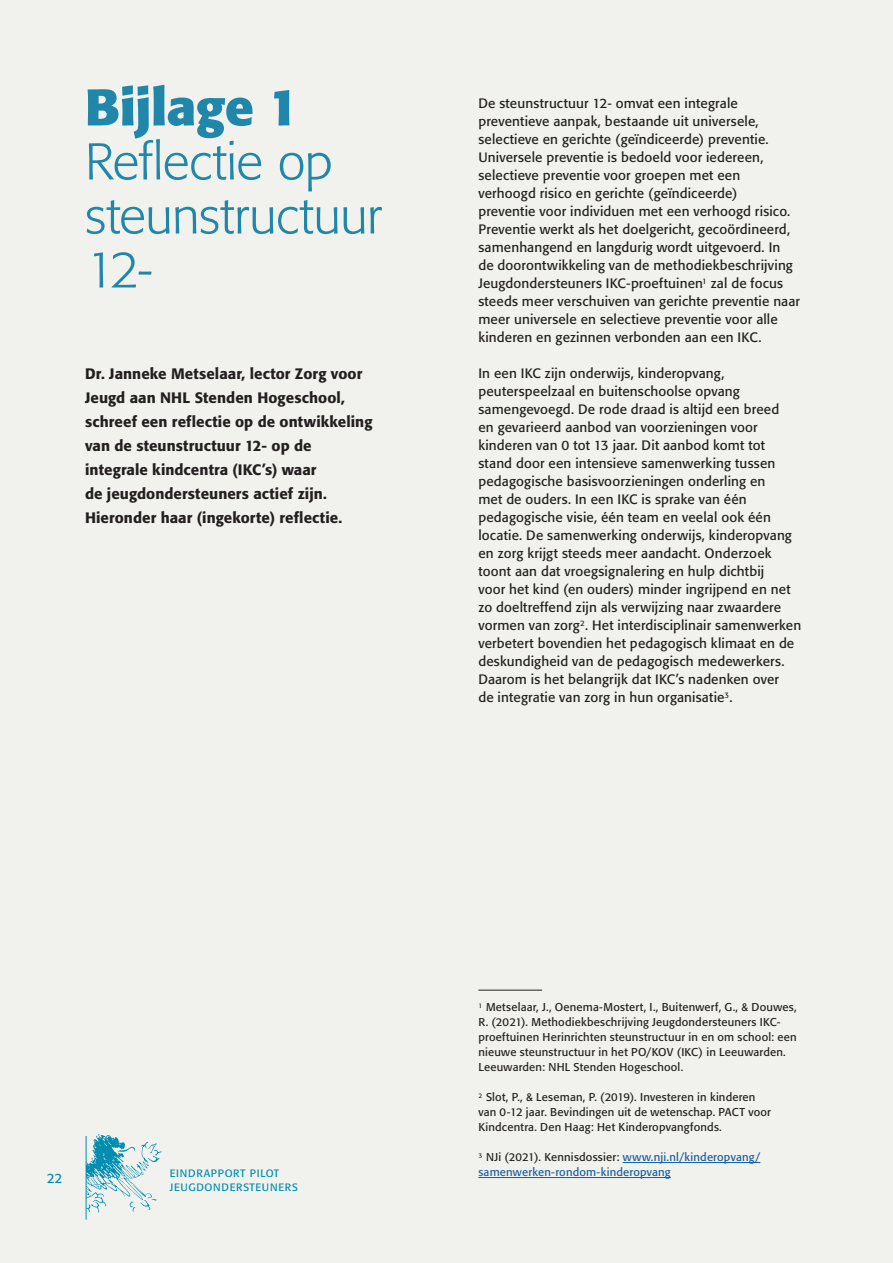
<style>
.page{position:relative;width:893px;height:1263px;background:#f1f2ed}
.page>*{position:absolute;margin:0;border:0;box-sizing:border-box;transform-origin:0 0}
.Hoofdkoppen{font:300 51px/54px "Formata";letter-spacing:-.01em;color:#2087ab}
.Inleidende_tekst{font:500 15px/24px "Formata";letter-spacing:.005em;color:#231f20}
.Broodtekst{font:13.5px/18px "Formata";letter-spacing:.01em;color:#231f20}
.t1{font:13.5px "Formata";color:#008db0}
.Sub__subkopje{font:11.25px/15px "Formata";letter-spacing:.015em;color:#231f20}
.Sub__subkopje-2{font:11.25px/15px "Formata";letter-spacing:.015em;color:#175d9e}
.t2{font:10.65px/14.1px "Formata";letter-spacing:.06em;color:#008db0}
.s1{font-weight:700}
.s2{color:#231f20}
</style>
<div class="page">
<hr style="left:86px;top:1136px;width:1px;height:83px;background:#008db0">
<svg style="left:86px;top:1134px;width:76px;height:78px"></svg>
<hr style="left:478px;top:990px;width:64px;height:1px;background:#231f20">
<hr style="left:623px;top:1162px;width:137px;height:1px;background:#175d9e">
<hr style="left:478px;top:1177px;width:193px;height:1px;background:#175d9e">
<p class="Hoofdkoppen" style="left:85px;top:81px;width:298px"><span class="s1">Bijlage 1<br></span>Reflectie op steunstructuur<br>12-</p>
<p class="Inleidende_tekst" style="left:85px;top:362px;width:289px">Dr. Janneke Metselaar, lector Zorg voor Jeugd aan NHL Stenden Hogeschool, schreef een reflectie op de ontwikkeling van de steunstructuur 12- op de integrale kindcentra (IKC’s) waar<br>de jeugdondersteuners actief zijn.<br>Hieronder haar (ingekorte) reflectie.</p>
<p class="Broodtekst" style="left:478px;top:94px;width:323px">De steunstructuur 12- omvat een integrale preventieve aanpak, bestaande uit universele, selectieve en gerichte (geïndiceerde) preventie.<br>Universele preventie is bedoeld voor iedereen, selectieve preventie voor groepen met een verhoogd risico en gerichte (geïndiceerde)<br>preventie voor individuen met een verhoogd risico.<br>Preventie werkt als het doelgericht, gecoördineerd, samenhangend en langdurig wordt uitgevoerd. In<br>de doorontwikkeling van de methodiekbeschrijving Jeugdondersteuners IKC-proeftuinen<sup>1</sup> zal de focus steeds meer verschuiven van gerichte preventie naar meer universele en selectieve preventie voor alle kinderen en gezinnen verbonden aan een IKC.</p>
<p class="Broodtekst" style="left:478px;top:364px;width:324px">In een IKC zijn onderwijs, kinderopvang, peuterspeelzaal en buitenschoolse opvang samengevoegd. De rode draad is altijd een breed<br>en gevarieerd aanbod van voorzieningen voor kinderen van 0 tot 13 jaar. Dit aanbod komt tot stand door een intensieve samenwerking tussen pedagogische basisvoorzieningen onderling en<br>met de ouders. In een IKC is sprake van één pedagogische visie, één team en veelal ook één locatie. De samenwerking onderwijs, kinderopvang en zorg krijgt steeds meer aandacht. Onderzoek toont aan dat vroegsignalering en hulp dichtbij<br>voor het kind (en ouders) minder ingrijpend en net zo doeltreffend zijn als verwijzing naar zwaardere vormen van zorg<sup>2</sup>. Het interdisciplinair samenwerken verbetert bovendien het pedagogisch klimaat en de deskundigheid van de pedagogisch medewerkers.<br>Daarom is het belangrijk dat IKC’s nadenken over<br>de integratie van zorg in hun organisatie<sup>3</sup>.</p>
<p class="t1" style="left:47px;top:1170px;width:17px">22</p>
<p class="t2" style="left:170px;top:1166px;width:130px">EINDRAPPORT PILOT<br>JEUGDONDERSTEUNERS</p>
<p class="Sub__subkopje" style="left:478px;top:1000px;width:320px"><sup>1</sup> Metselaar, J., Oenema-Mostert, I., Buitenwerf, G., &amp; Douwes, R. (2021). Methodiekbeschrijving Jeugdondersteuners IKC&shy;proeftuinen Herinrichten steunstructuur in en om school: een nieuwe steunstructuur in het PO/KOV (IKC) in Leeuwarden.<br>Leeuwarden: NHL Stenden Hogeschool.</p>
<p class="Sub__subkopje" style="left:478px;top:1090px;width:294px"><sup>2</sup> Slot, P., &amp; Leseman, P. (2019). Investeren in kinderen van 0-12 jaar. Bevindingen uit de wetenschap. PACT voor<br>Kindcentra. Den Haag: Het Kinderopvangfonds.</p>
<p class="Sub__subkopje-2" style="left:478px;top:1150px;width:283px"><sup>3</sup> <span class="s2">NJi (2021). Kennisdossier:</span> www.nji.nl/kinderopvang/ samenwerken-rondom-kinderopvang</p>
</div>
